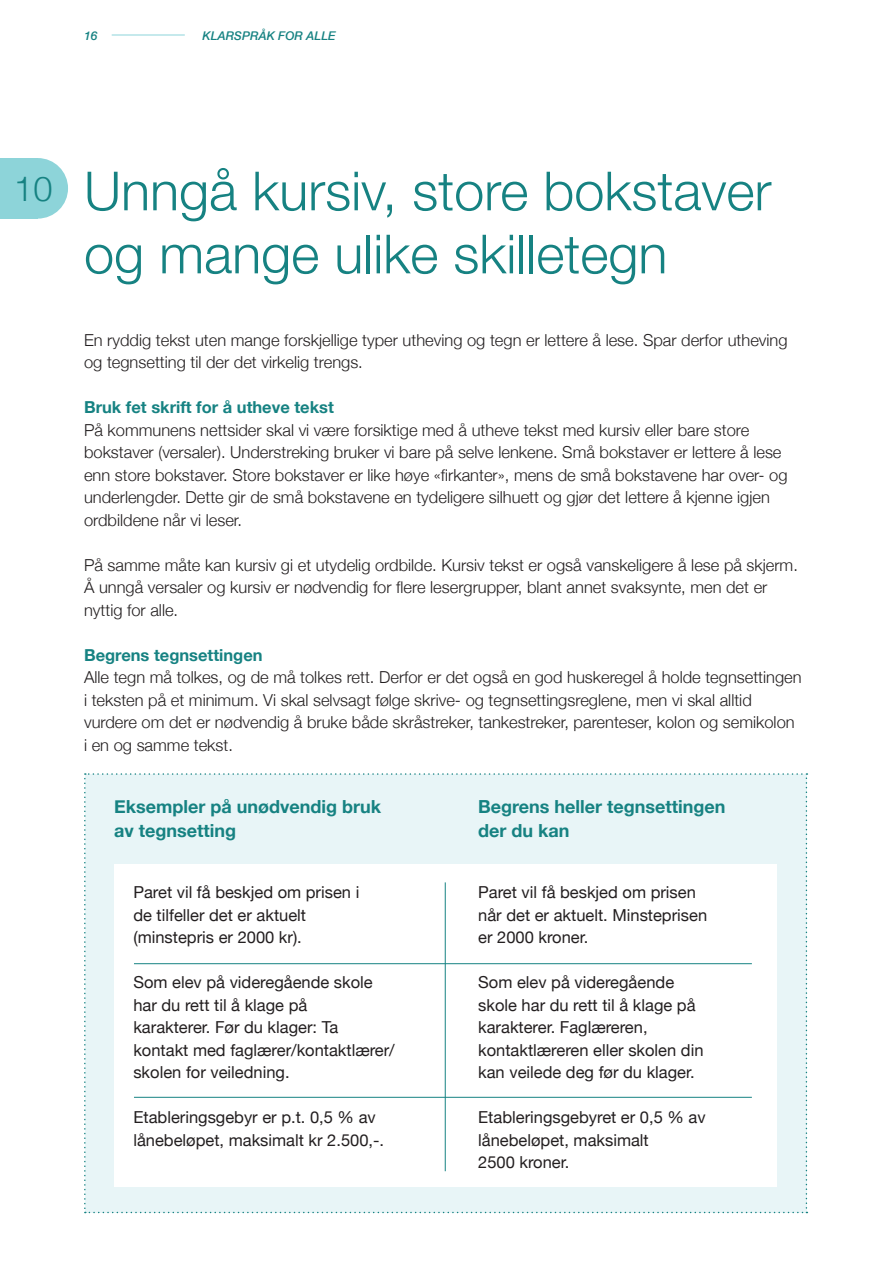
<style>
.page{position:relative;width:893px;height:1263px;background:#fff}
.page>*{position:absolute;margin:0;border:0;box-sizing:border-box;transform-origin:0 0}
.t1{font:300 54px/63px "Helvetica Neue";color:#168282}
.t2{font:300 34.35px "Helvetica Neue";color:#168282}
.t3{font:700 18px/24px "Helvetica Neue";color:#168282}
.t4{font:300 16.5px/22.5px "Helvetica Neue";color:#231f20}
.t5{font:16.5px/22.5px "Helvetica Neue";color:#231f20}
.t6{font:700 16.5px "Helvetica Neue";color:#168282}
.t7{font:italic 500 12px "Helvetica Neue";color:#168282}
</style>
<div class="page">
<hr style="left:112px;top:35px;width:73px;height:1px;background:#8dd4db">
<div style="left:84px;top:773px;width:723px;height:440px;background:#e8f5f7"></div>
<div style="left:114px;top:864px;width:663px;height:322px;background:#fff"></div>
<hr style="left:445px;top:882px;width:1px;height:289px;background:#168282">
<hr style="left:134px;top:963px;width:618px;height:1px;background:#168282">
<hr style="left:134px;top:1097px;width:618px;height:1px;background:#168282">
<div style="left:8px;top:158px;width:60px;height:61px;background:#8dd4d9;border-radius:50%"></div>
<div style="left:0;top:158px;width:38px;height:61px;background:#8dd4d9"></div>
<p class="t7" style="left:84px;top:26px;width:15px">16</p>
<p class="t7" style="left:202px;top:26px;width:135px">KLARSPRÅK FOR ALLE</p>
<h2 class="t2" style="left:14px;top:161px;width:40px">10</h2>
<h1 class="t1" style="left:84px;top:156px;width:689px">Unngå kursiv, store bokstaver og mange ulike skilletegn</h1>
<p class="t4" style="left:84px;top:327px;width:705px">En ryddig tekst uten mange forskjellige typer utheving og tegn er lettere å lese. Spar derfor utheving og tegnsetting til der det virkelig trengs.</p>
<p class="t6" style="left:84px;top:394px;width:251px">Bruk fet skrift for å utheve tekst</p>
<p class="t4" style="left:84px;top:417px;width:705px">På kommunens nettsider skal vi være forsiktige med å utheve tekst med kursiv eller bare store bokstaver (versaler). Understreking bruker vi bare på selve lenkene. Små bokstaver er lettere å lese enn store bokstaver. Store bokstaver er like høye «firkanter», mens de små bokstavene har over- og underlengder. Dette gir de små bokstavene en tydeligere silhuett og gjør det lettere å kjenne igjen ordbildene når vi leser.</p>
<p class="t4" style="left:84px;top:552px;width:715px">På samme måte kan kursiv gi et utydelig ordbilde. Kursiv tekst er også vanskeligere å lese på skjerm.<br>Å unngå versaler og kursiv er nødvendig for flere lesergrupper, blant annet svaksynte, men det er nyttig for alle.</p>
<p class="t6" style="left:84px;top:642px;width:180px">Begrens tegnsettingen</p>
<p class="t4" style="left:84px;top:665px;width:719px">Alle tegn må tolkes, og de må tolkes rett. Derfor er det også en god huskeregel å holde tegnsettingen i teksten på et minimum. Vi skal selvsagt følge skrive- og tegnsettingsreglene, men vi skal alltid vurdere om det er nødvendig å bruke både skråstreker, tankestreker, parenteser, kolon og semikolon i en og samme tekst.</p>
<p class="t3" style="left:114px;top:795px;width:268px">Eksempler på unødvendig bruk av tegnsetting</p>
<p class="t3" style="left:478px;top:795px;width:249px">Begrens heller tegnsettingen der du kan</p>
<p class="t5" style="left:133px;top:882px;width:227px">Paret vil få beskjed om prisen i de tilfeller det er aktuelt (minstepris er 2000 kr).</p>
<p class="t5" style="left:133px;top:972px;width:263px">Som elev på videregående skole har du rett til å klage på<br>karakterer. Før du klager: Ta kontakt med faglærer/kontaktlærer/ skolen for veiledning.</p>
<p class="t5" style="left:133px;top:1107px;width:252px">Etableringsgebyr er p.t. 0,5 % av lånebeløpet, maksimalt kr 2.500,-.</p>
<p class="t5" style="left:478px;top:882px;width:230px">Paret vil få beskjed om prisen når det er aktuelt. Minsteprisen er 2000 kroner.</p>
<p class="t5" style="left:478px;top:972px;width:227px">Som elev på videregående skole har du rett til å klage på karakterer. Faglæreren, kontaktlæreren eller skolen din kan veilede deg før du klager.</p>
<p class="t5" style="left:478px;top:1107px;width:229px">Etableringsgebyret er 0,5 % av lånebeløpet, maksimalt<br>2500 kroner.</p>
</div>
